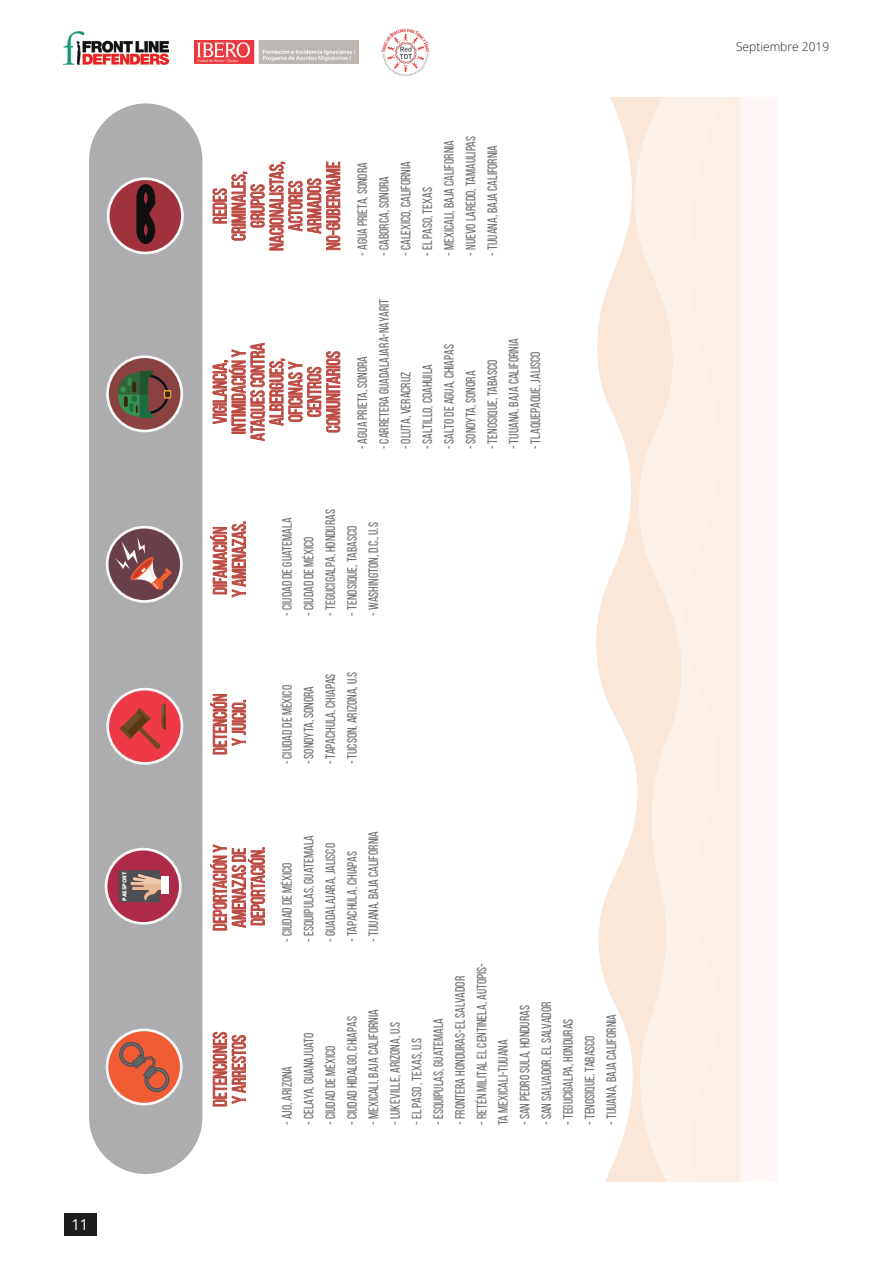
<style>
.page{position:relative;width:893px;height:1263px;background:#fff}
.page>*{position:absolute;margin:0;border:0;box-sizing:border-box;transform-origin:0 0}
.t1{font:18.9px/18.9px "Bebas Neue";color:#bc4a41}
.t2{font:15px "Open Sans";color:#fff}
.t3{font:13.5px/21.6px "Bebas Neue";color:#6e6f73}
.t4{font:300 12px "Open Sans";color:#231f20}
.t5{font:5.25px "Cocogoose";color:#fff}
</style>
<div class="page">
<img style="left:195px;top:40px;width:164px;height:24px">
<img style="left:382px;top:28px;width:47px;height:48px">
<img style="left:64px;top:32px;width:104px;height:33px">
<svg style="left:596px;top:98px;width:39px;height:1084px"></svg>
<svg style="left:635px;top:98px;width:50px;height:1084px;background:#faede3"></svg>
<div style="left:685px;top:98px;width:56px;height:1084px;background:#fbefe6"></div>
<div style="left:89px;top:103px;width:113px;height:1071px;background:#adacaf;border-radius:57px"></div>
<svg style="left:213px;top:1032px;width:33px;height:74px"></svg>
<svg style="left:210px;top:844px;width:55px;height:86px"></svg>
<svg style="left:210px;top:694px;width:36px;height:60px"></svg>
<svg style="left:210px;top:522px;width:36px;height:75px"></svg>
<svg style="left:213px;top:343px;width:127px;height:98px"></svg>
<svg style="left:213px;top:162px;width:127px;height:88px"></svg>
<svg style="left:107px;top:1030px;width:74px;height:74px;background:#f16d49"></svg>
<div style="left:106px;top:1028px;width:77px;height:77px;border:3px solid #f7f8f7;border-radius:50%"></div>
<svg style="left:119px;top:1042px;width:50px;height:50px;background:#c85b3e"></svg>
<div style="left:106px;top:849px;width:74px;height:74px;background:#ad2b49;border-radius:50%"></div>
<div style="left:105px;top:848px;width:77px;height:77px;border:3px solid #f7f8f7;border-radius:50%"></div>
<svg style="left:119px;top:870px;width:43px;height:32px"></svg>
<div style="left:162px;top:876px;width:7px;height:18px;background:#fff"></div>
<div style="left:108px;top:689px;width:74px;height:74px;background:#ee3946;border-radius:50%"></div>
<div style="left:106px;top:688px;width:77px;height:77px;border:3px solid #f7f8f7;border-radius:50%"></div>
<svg style="left:119px;top:704px;width:47px;height:45px"></svg>
<svg style="left:107px;top:527px;width:74px;height:74px"></svg>
<div style="left:106px;top:526px;width:77px;height:77px;border:3px solid #f7f8f7;border-radius:50%"></div>
<svg style="left:115px;top:537px;width:57px;height:53px;background:#89595b"></svg>
<div style="left:108px;top:179px;width:74px;height:74px;background:#9f323d;border-radius:50%"></div>
<div style="left:107px;top:177px;width:77px;height:77px;border:3px solid #f7f8f7;border-radius:50%"></div>
<svg style="left:136px;top:182px;width:21px;height:63px"></svg>
<svg style="left:108px;top:357px;width:74px;height:74px;background:#955654"></svg>
<div style="left:106px;top:355px;width:77px;height:77px;border:3px solid #f7f8f7;border-radius:50%"></div>
<svg style="left:118px;top:370px;width:52px;height:48px;background:#55543c"></svg>
<div style="left:64px;top:1213px;width:32px;height:23px;background:#1c1d1c"></div>
<p class="t5" style="left:121px;top:900px;width:30px;rotate:-90deg">PASSPORT</p>
<p class="t2" style="left:71px;top:1215px;width:19px">11</p>
<h1 class="t1" style="left:210px;top:251px;width:91px;text-align:center;rotate:-90deg">Redes<br>Criminales,<br>Grupos<br>Nacionalistas,<br>Actores<br>Armados<br>No-Gubername</h1>
<h1 class="t1" style="left:210px;top:441px;width:100px;text-align:center;rotate:-90deg">Vigilancia,<br>Intimidación y<br>Ataques contra<br>Albergues,<br>Oficinas y<br>Centros<br>Comunitarios</h1>
<p class="t3" style="left:352px;top:256px;width:95px;rotate:-90deg">- AGUA PRIETA, SONORA</p>
<p class="t3" style="left:373px;top:256px;width:81px;rotate:-90deg">- CABORCA, SONORA</p>
<p class="t3" style="left:395px;top:256px;width:96px;rotate:-90deg">- CALEXICO, CALIFORNIA</p>
<p class="t3" style="left:417px;top:256px;width:70px;rotate:-90deg">- EL PASO, TEXAS</p>
<p class="t3" style="left:438px;top:256px;width:117px;rotate:-90deg">- MEXICALI, BAJA CALIFORNIA</p>
<p class="t3" style="left:460px;top:256px;width:121px;rotate:-90deg">- NUEVO LAREDO, TAMAULIPAS</p>
<p class="t3" style="left:481px;top:256px;width:112px;rotate:-90deg">- TIJUANA, BAJA CALIFORNIA</p>
<p class="t3" style="left:352px;top:449px;width:95px;rotate:-90deg">- AGUA PRIETA, SONORA</p>
<p class="t3" style="left:373px;top:449px;width:152px;rotate:-90deg">- CARRETERA GUADALAJARA-NAYARIT</p>
<p class="t3" style="left:395px;top:449px;width:79px;rotate:-90deg">- OLUTA, VERACRUZ</p>
<p class="t3" style="left:417px;top:449px;width:86px;rotate:-90deg">- SALTILLO, COAHUILA</p>
<p class="t3" style="left:438px;top:449px;width:106px;rotate:-90deg">- SALTO DE AGUA, CHIAPAS</p>
<p class="t3" style="left:460px;top:449px;width:80px;rotate:-90deg">- SONOYTA, SONORA</p>
<p class="t3" style="left:481px;top:449px;width:91px;rotate:-90deg">- TENOSIQUE, TABASCO</p>
<p class="t3" style="left:503px;top:449px;width:112px;rotate:-90deg">- TIJUANA, BAJA CALIFORNIA</p>
<p class="t3" style="left:525px;top:449px;width:99px;rotate:-90deg">- TLAQUEPAQUE, JALISCO</p>
<h1 class="t1" style="left:210px;top:597px;width:78px;rotate:-90deg">DIFAMACIÓN<br>Y AMENAZAS.</h1>
<h1 class="t1" style="left:210px;top:755px;width:62px;text-align:center;rotate:-90deg">DETENCIÓN<br>Y JUICIO.</h1>
<p class="t3" style="left:276px;top:616px;width:99px;rotate:-90deg">- CIUDAD DE GUATEMALA</p>
<p class="t3" style="left:298px;top:616px;width:81px;rotate:-90deg">- CIUDAD DE MÉXICO</p>
<p class="t3" style="left:319px;top:616px;width:108px;rotate:-90deg">- TEGUCIGALPA, HONDURAS</p>
<p class="t3" style="left:341px;top:616px;width:91px;rotate:-90deg">- TENOSIQUE, TABASCO</p>
<p class="t3" style="left:363px;top:616px;width:95px;rotate:-90deg">- WASHINGTON, D.C., U.S</p>
<p class="t3" style="left:276px;top:764px;width:81px;rotate:-90deg">- CIUDAD DE MÉXICO</p>
<p class="t3" style="left:298px;top:764px;width:80px;rotate:-90deg">- SONOYTA, SONORA</p>
<p class="t3" style="left:319px;top:764px;width:92px;rotate:-90deg">- TAPACHULA, CHIAPAS</p>
<p class="t3" style="left:341px;top:764px;width:94px;rotate:-90deg">- TUCSON, ARIZONA, U.S</p>
<h1 class="t1" style="left:210px;top:931px;width:88px;rotate:-90deg">DEPORTACIÓN Y<br>AMENAZAS DE<br>DEPORTACIÓN.</h1>
<h1 class="t1" style="left:210px;top:1107px;width:76px;rotate:-90deg">DETENCIONES<br>Y ARRESTOS</h1>
<p class="t3" style="left:276px;top:942px;width:81px;rotate:-90deg">- CIUDAD DE MÉXICO</p>
<p class="t3" style="left:298px;top:942px;width:108px;rotate:-90deg">- ESQUIPULAS, GUATEMALA</p>
<p class="t3" style="left:319px;top:942px;width:100px;rotate:-90deg">- GUADALAJARA, JALISCO</p>
<p class="t3" style="left:341px;top:942px;width:92px;rotate:-90deg">- TAPACHULA, CHIAPAS</p>
<p class="t3" style="left:363px;top:942px;width:112px;rotate:-90deg">- TIJUANA, BAJA CALIFORNIA</p>
<p class="t3" style="left:276px;top:1125px;width:61px;rotate:-90deg">- AJ0, ARIZONA</p>
<p class="t3" style="left:298px;top:1125px;width:94px;rotate:-90deg">- CELAYA, GUANAJUATO</p>
<p class="t3" style="left:319px;top:1125px;width:81px;rotate:-90deg">- CIUDAD DE MÉXICO</p>
<p class="t3" style="left:341px;top:1125px;width:110px;rotate:-90deg">- CIUDAD HIDALGO, CHIAPAS</p>
<p class="t3" style="left:363px;top:1125px;width:117px;rotate:-90deg">- MEXICALI, BAJA CALIFORNIA</p>
<p class="t3" style="left:384px;top:1125px;width:105px;rotate:-90deg">- LUKEVILLE, ARIZONA, U.S</p>
<p class="t3" style="left:406px;top:1125px;width:89px;rotate:-90deg">- EL PASO , TEXAS, U.S</p>
<p class="t3" style="left:428px;top:1125px;width:108px;rotate:-90deg">- ESQUIPULAS, GUATEMALA</p>
<p class="t3" style="left:449px;top:1125px;width:151px;rotate:-90deg">- FRONTERA HONDURAS-EL SALVADOR</p>
<p class="t3" style="left:471px;top:1125px;width:163px;rotate:-90deg">- RETÉN MILITAL EL CENTINELA, AUTOPIS-<br>TA MEXICALI-TIJUANA</p>
<p class="t3" style="left:514px;top:1125px;width:121px;rotate:-90deg">- SAN PEDRO SULA, HONDURAS</p>
<p class="t3" style="left:536px;top:1125px;width:125px;rotate:-90deg">- SAN SALVADOR, EL SALVADOR</p>
<p class="t3" style="left:557px;top:1125px;width:108px;rotate:-90deg">- TEGUCIGALPA, HONDURAS</p>
<p class="t3" style="left:579px;top:1125px;width:91px;rotate:-90deg">- TENOSIQUE, TABASCO</p>
<p class="t3" style="left:600px;top:1125px;width:112px;rotate:-90deg">- TIJUANA, BAJA CALIFORNIA</p>
<p class="t4" style="left:736px;top:38px;width:95px">Septiembre 2019</p>
</div>
